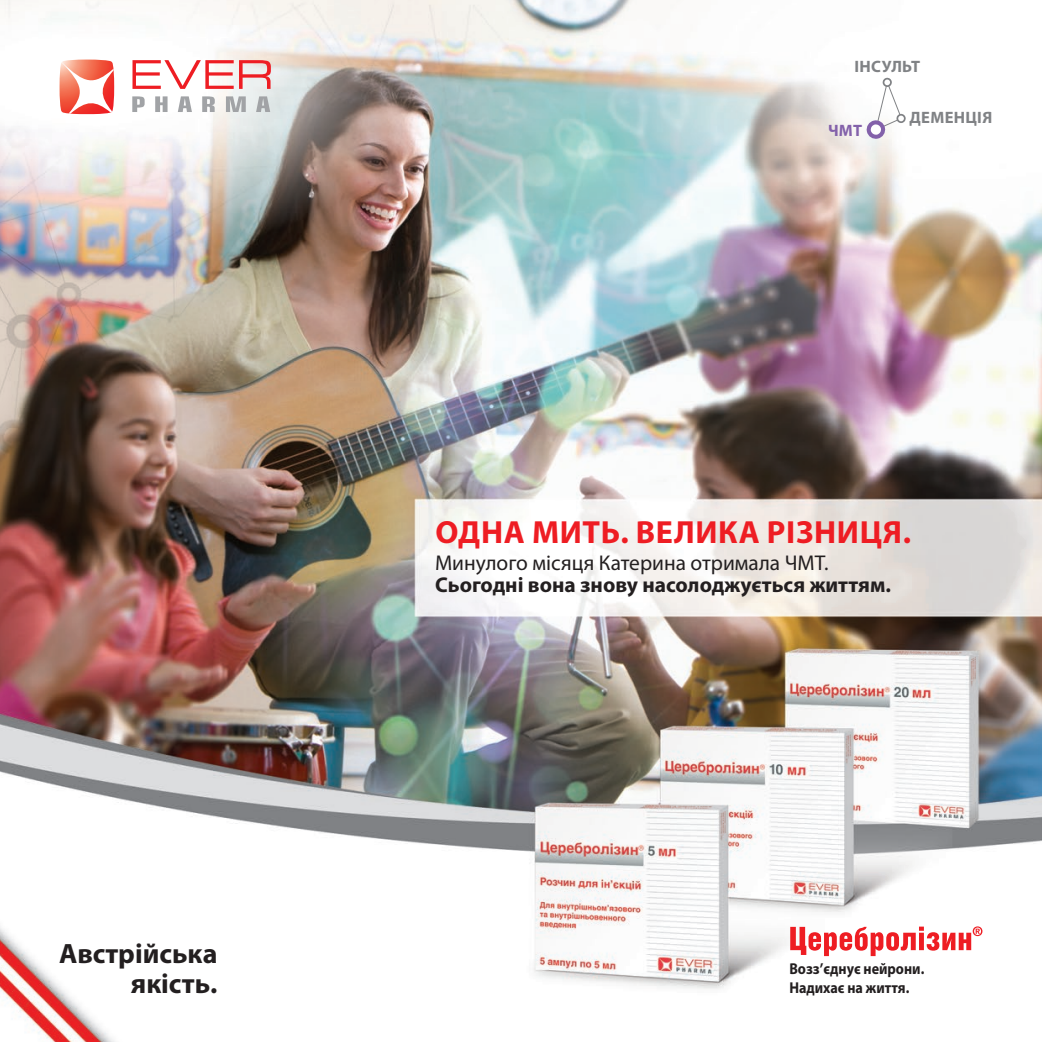
<style>
.page{position:relative;width:1042px;height:1042px;background:#fff}
.page>*{position:absolute;margin:0;border:0;box-sizing:border-box;transform-origin:0 0}
.t1{font:700 32.2px "Myriad Pro";letter-spacing:.02em;color:#ee1d23}
.t2{font:700 28px/29.6px "Myriad Pro";color:#231f20;text-align:right}
.t3{font:700 21.35px "Myriad Pro";color:#231f20}
.t4{font:21.35px "Myriad Pro";color:#231f20}
.t5{font:700 16.45px "Myriad Pro";letter-spacing:.02em;color:#808285}
.t6{font:700 16.45px "Myriad Pro";color:#8361aa}
.t7{font:700 15.75px/18.9px "Myriad Pro";color:#231f20;scale:.9 1}
.t8{font:700 14.53px "Myriad Pro";letter-spacing:.02em;color:#808285}
.t9{font:700 14.53px "Myriad Pro";color:#8361aa}
</style>
<div class="page">
<img style="left:0;top:0;width:1042px;height:1042px">
<svg style="left:60px;top:60px;width:54px;height:54px"></svg>
<svg style="left:132px;top:60px;width:139px;height:29px"></svg>
<svg style="left:132px;top:96px;width:13px;height:16px"></svg>
<svg style="left:155px;top:96px;width:13px;height:16px"></svg>
<svg style="left:178px;top:96px;width:14px;height:16px"></svg>
<svg style="left:202px;top:96px;width:13px;height:16px"></svg>
<svg style="left:226px;top:96px;width:20px;height:16px"></svg>
<svg style="left:256px;top:96px;width:14px;height:16px"></svg>
<div style="left:897px;top:114px;width:8px;height:8px;background:#fff;border-radius:50%"></div>
<div style="left:896px;top:114px;width:10px;height:9px;border:2px solid #808285;border-radius:50%"></div>
<div style="left:882px;top:78px;width:10px;height:9px;border:2px solid #808285;border-radius:50%"></div>
<svg style="left:864px;top:81px;width:37px;height:61px"></svg>
<svg style="left:790px;top:926px;width:192px;height:30px"></svg>
<svg style="left:0;top:0;width:4px;height:4px"></svg>
<h2 class="t2" style="left:59px;top:938px;width:160px">Авcтрійська якість.</h2>
<p class="t5" style="left:854px;top:56px;width:67px">ІНСУЛЬТ</p>
<p class="t5" style="left:909px;top:107px;width:84px">ДЕМЕНЦІЯ</p>
<p class="t6" style="left:828px;top:119px;width:36px">ЧМТ</p>
<p class="t8" style="left:861px;top:57px;width:54px">STROKE</p>
<p class="t8" style="left:911px;top:109px;width:73px">DEMENTIA</p>
<p class="t9" style="left:841px;top:120px;width:23px">TBI</p>
<h1 class="t1" style="left:435px;top:511px;width:477px">ОДНА МИТЬ. ВЕЛИКА РІЗНИЦЯ.</h1>
<p class="t4" style="left:435px;top:550px;width:395px">Минулого місяця Катерина отримала ЧМТ.</p>
<p class="t3" style="left:435px;top:570px;width:457px">Сьогодні вона знову насолоджується життям.</p>
<p class="t7" style="left:789px;top:959px;width:151px">Возз’єднує нейрони.<br>Надихає на життя.</p>
</div>
